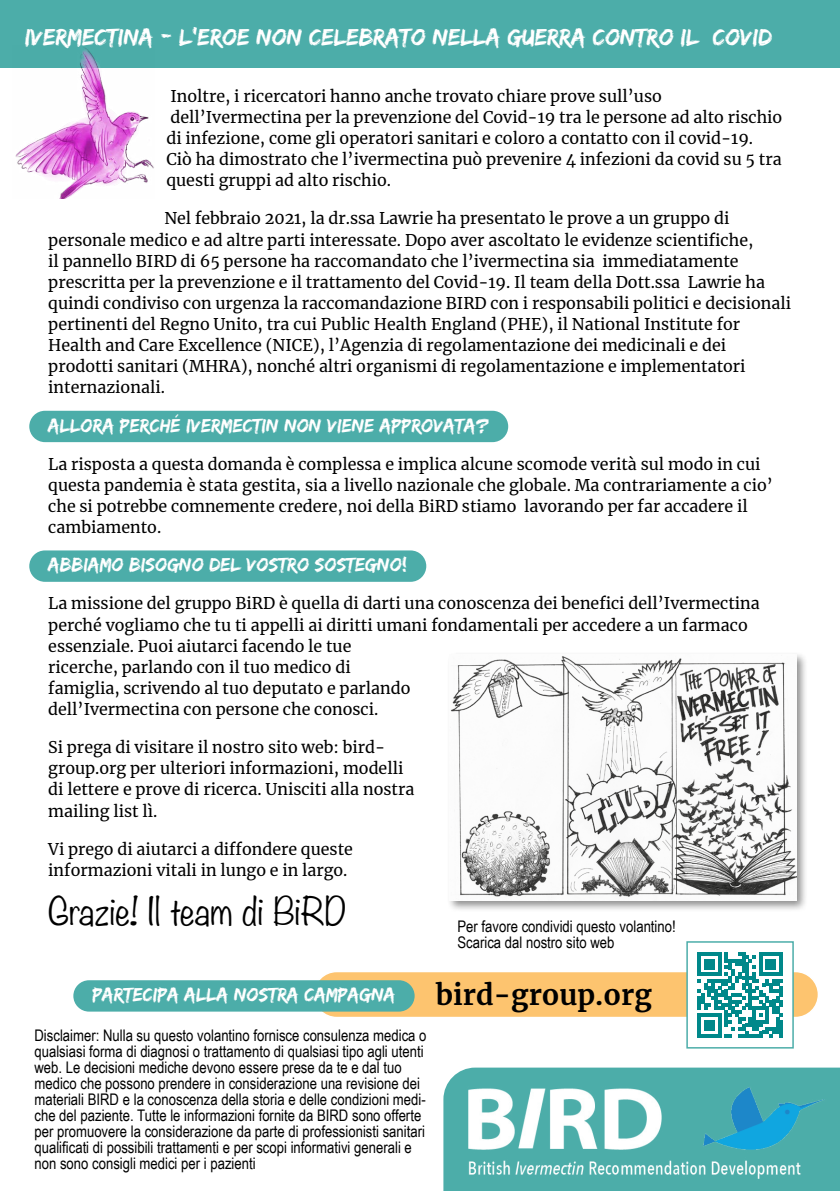
<style>
.page{position:relative;width:840px;height:1191px;background:#fff}
.page>*{position:absolute;margin:0;border:0;box-sizing:border-box;transform-origin:0 0}
.t1{font:300 34.4px "Noteworthy";color:#000}
.t2{font:700 28px "Merriweather";color:#000}
.t3{font:24.6px "Edo";color:#fff}
.t4{font:20px "Edo";color:#fff}
.t5{font:16px/21.2px "Merriweather";color:#000}
.t6{font:16px/16px "Arial Narrow";color:#000}
</style>
<div class="page">
<div style="left:0;top:0;width:839px;height:68px;background:#4cada9"></div>
<svg style="left:443px;top:1073px;width:14px;height:118px;background:#5db4b1"></svg>
<div style="left:446px;top:651px;width:361px;height:261px;background:#000;opacity:.45"></div>
<img style="left:449px;top:655px;width:346px;height:245px">
<img style="left:457px;top:1067px;width:382px;height:124px">
<img style="left:15px;top:48px;width:139px;height:150px">
<div style="left:29px;top:411px;width:479px;height:31px;background:#4cada9;border-radius:16px"></div>
<div style="left:29px;top:550px;width:397px;height:32px;background:#4cada9;border-radius:16px"></div>
<div style="left:313px;top:971px;width:505px;height:46px;background:#fdc46f;border-radius:23px"></div>
<div style="left:313px;top:970px;width:505px;height:48px;border:2px solid #fff;border-radius:23px"></div>
<div style="left:686px;top:942px;width:106px;height:105px;background:#fff"></div>
<svg style="left:697px;top:952px;width:85px;height:85px"></svg>
<div style="left:686px;top:941px;width:107px;height:107px;border:2px solid #4cada9"></div>
<div style="left:73px;top:980px;width:341px;height:31px;background:#4cada9;border-radius:16px"></div>
<h3 class="t3" style="left:25px;top:22px;width:748px">Ivermectina:- l’eroe non celebrato nella guerra contro il covid</h3>
<p class="t5" style="left:166px;top:85px;width:617px">Inoltre, i ricercatori hanno anche trovato chiare prove sull’uso dell’Ivermectina per la prevenzione del Covid-19 tra le persone ad alto rischio di infezione, come gli operatori sanitari e coloro a contatto con il covid-19.<br>Ciò ha dimostrato che l’ivermectina può prevenire 4 infezioni da covid su 5 tra questi gruppi ad alto rischio.</p>
<p class="t5" style="left:48px;top:207px;width:743px;text-indent:116px">Nel febbraio 2021, la dr.ssa Lawrie ha presentato le prove a un gruppo di personale medico e ad altre parti interessate. Dopo aver ascoltato le evidenze scientifiche,<br>il pannello BIRD di 65 persone ha raccomandato che l’ivermectina sia immediatamente prescritta per la prevenzione e il trattamento del Covid-19. Il team della Dott.ssa Lawrie ha quindi condiviso con urgenza la raccomandazione BIRD con i responsabili politici e decisionali pertinenti del Regno Unito, tra cui Public Health England (PHE), il National Institute for Health and Care Excellence (NICE), l’Agenzia di regolamentazione dei medicinali e dei prodotti sanitari (MHRA), nonché altri organismi di regolamentazione e implementatori internazionali.</p>
<p class="t4" style="left:48px;top:413px;width:442px">Allora perché Ivermectin non viene approvata?</p>
<p class="t5" style="left:48px;top:453px;width:725px">La risposta a questa domanda è complessa e implica alcune scomode verità sul modo in cui questa pandemia è stata gestita, sia a livello nazionale che globale. Ma contrariamente a cio’ che si potrebbe comnemente credere, noi della BiRD stiamo lavorando per far accadere il cambiamento.</p>
<p class="t4" style="left:48px;top:553px;width:360px">Abbiamo bisogno del vostro sostegno!</p>
<p class="t5" style="left:48px;top:592px;width:712px">La missione del gruppo BiRD è quella di darti una conoscenza dei benefici dell’Ivermectina perché vogliamo che tu ti appelli ai diritti umani fondamentali per accedere a un farmaco essenziale. Puoi aiutarci facendo le tue<br>ricerche, parlando con il tuo medico di<br>famiglia, scrivendo al tuo deputato e parlando<br>dell’Ivermectina con persone che conosci.</p>
<p class="t5" style="left:48px;top:736px;width:367px">Si prega di visitare il nostro sito web: bird&shy;group.org per ulteriori informazioni, modelli di lettere e prove di ricerca. Unisciti alla nostra mailing list lì.</p>
<p class="t5" style="left:48px;top:838px;width:306px">Vi prego di aiutarci a diffondere queste informazioni vitali in lungo e in largo.</p>
<h1 class="t1" style="left:48px;top:881px;width:299px">Grazie! Il team di BiRD</h1>
<p class="t6" style="left:457px;top:917px;width:220px">Per favore condividi questo volantino!<br>Scarica dal nostro sito web</p>
<p class="t4" style="left:92px;top:983px;width:304px">Partecipa alla nostra campagna</p>
<h2 class="t2" style="left:435px;top:975px;width:217px">bird-group.org</h2>
<p class="t6" style="left:34px;top:1026px;width:393px">Disclaimer: Nulla su questo volantino fornisce consulenza medica o qualsiasi forma di diagnosi o trattamento di qualsiasi tipo agli utenti web. Le decisioni mediche devono essere prese da te e dal tuo medico che possono prendere in considerazione una revisione dei materiali BIRD e la conoscenza della storia e delle condizioni medi&shy;che del paziente. Tutte le informazioni fornite da BIRD sono offerte per promuovere la considerazione da parte di professionisti sanitari qualificati di possibili trattamenti e per scopi informativi generali e non sono consigli medici per i pazienti</p>
</div>
